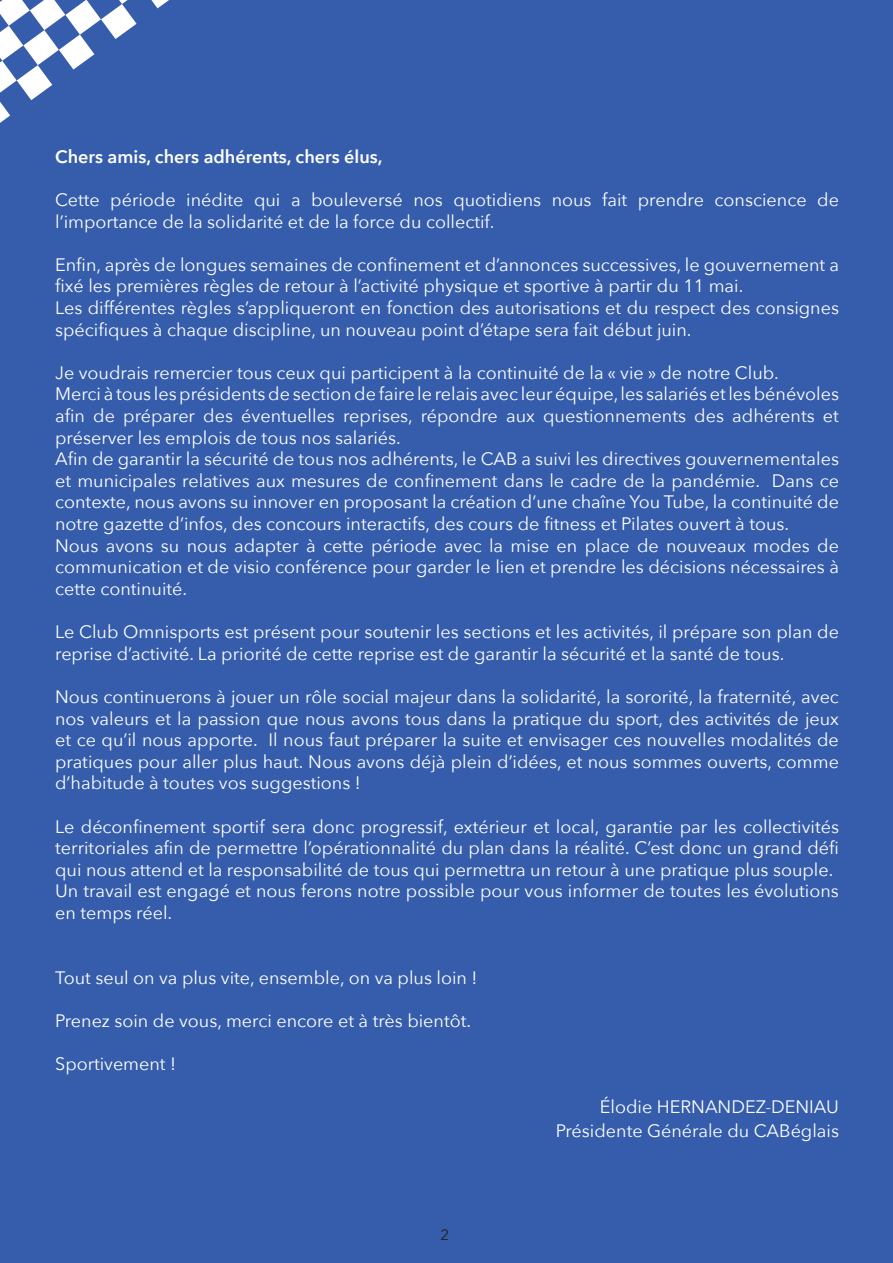
<style>
.page{position:relative;width:893px;height:1263px;background:#355dab}
.page>*{position:absolute;margin:0;border:0;box-sizing:border-box;transform-origin:0 0}
.t1{font:18px/21.6px "Avenir Next";color:#fff}
.t2{font:600 18px "Avenir Next";color:#fff}
.t3{font:15px "Avenir Next";color:#241f1f}
</style>
<div class="page">
<div style="left:0;top:346px;width:329px;height:19px;background:#355dab"></div>
<div style="left:0;top:389px;width:330px;height:19px;background:#355dab"></div>
<svg style="left:151px;top:0;width:18px;height:8px"></svg>
<svg style="left:0;top:0;width:137px;height:123px"></svg>
<p class="t2" style="left:55px;top:141px;width:329px">Chers amis, chers adhérents, chers élus,</p>
<p class="t1" style="left:55px;top:188px;width:785px">Cette période inédite qui a bouleversé nos quotidiens nous fait prendre conscience de l’importance de la solidarité et de la force du collectif.</p>
<p class="t1" style="left:55px;top:253px;width:785px">Enfin, après de longues semaines de confinement et d’annonces successives, le gouvernement a fixé les premières règles de retour à l’activité physique et sportive à partir du 11 mai.<br>Les différentes règles s’appliqueront en fonction des autorisations et du respect des consignes spécifiques à chaque discipline, un nouveau point d’étape sera fait début juin.</p>
<p class="t1" style="left:55px;top:361px;width:785px">Je voudrais remercier tous ceux qui participent à la continuité de la « vie » de notre Club.<br>Merci à tous les présidents de section de faire le relais avec leur équipe, les salariés et les bénévoles afin de préparer des éventuelles reprises, répondre aux questionnements des adhérents et préserver les emplois de tous nos salariés.<br>Afin de garantir la sécurité de tous nos adhérents, le CAB a suivi les directives gouvernementales et municipales relatives aux mesures de confinement dans le cadre de la pandémie. Dans ce contexte, nous avons su innover en proposant la création d’une chaîne You Tube, la continuité de notre gazette d’infos, des concours interactifs, des cours de fitness et Pilates ouvert à tous.<br>Nous avons su nous adapter à cette période avec la mise en place de nouveaux modes de communication et de visio conférence pour garder le lien et prendre les décisions nécessaires à cette continuité.</p>
<p class="t1" style="left:55px;top:620px;width:785px">Le Club Omnisports est présent pour soutenir les sections et les activités, il prépare son plan de reprise d’activité. La priorité de cette reprise est de garantir la sécurité et la santé de tous.</p>
<p class="t1" style="left:55px;top:685px;width:785px;text-align:justify">Nous continuerons à jouer un rôle social majeur dans la solidarité, la sororité, la fraternité, avec nos valeurs et la passion que nous avons tous dans la pratique du sport, des activités de jeux et ce qu’il nous apporte. Il nous faut préparer la suite et envisager ces nouvelles modalités de pratiques pour aller plus haut. Nous avons déjà plein d’idées, et nous sommes ouverts, comme d’habitude à toutes vos suggestions !</p>
<p class="t1" style="left:55px;top:815px;width:785px">Le déconfinement sportif sera donc progressif, extérieur et local, garantie par les collectivités territoriales afin de permettre l’opérationnalité du plan dans la réalité. C’est donc un grand défi qui nous attend et la responsabilité de tous qui permettra un retour à une pratique plus souple.<br>Un travail est engagé et nous ferons notre possible pour vous informer de toutes les évolutions en temps réel.</p>
<p class="t1" style="left:55px;top:966px;width:424px">Tout seul on va plus vite, ensemble, on va plus loin !</p>
<p class="t1" style="left:55px;top:1009px;width:417px">Prenez soin de vous, merci encore et à très bientôt.</p>
<p class="t1" style="left:55px;top:1052px;width:122px">Sportivement !</p>
<p class="t3" style="left:441px;top:1222px;width:10px">2</p>
<p class="t1" style="left:556px;top:1094px;width:285px;line-height:23.4px;text-align:right">Élodie HERNANDEZ-DENIAU<br>Présidente Générale du CABéglais</p>
</div>
